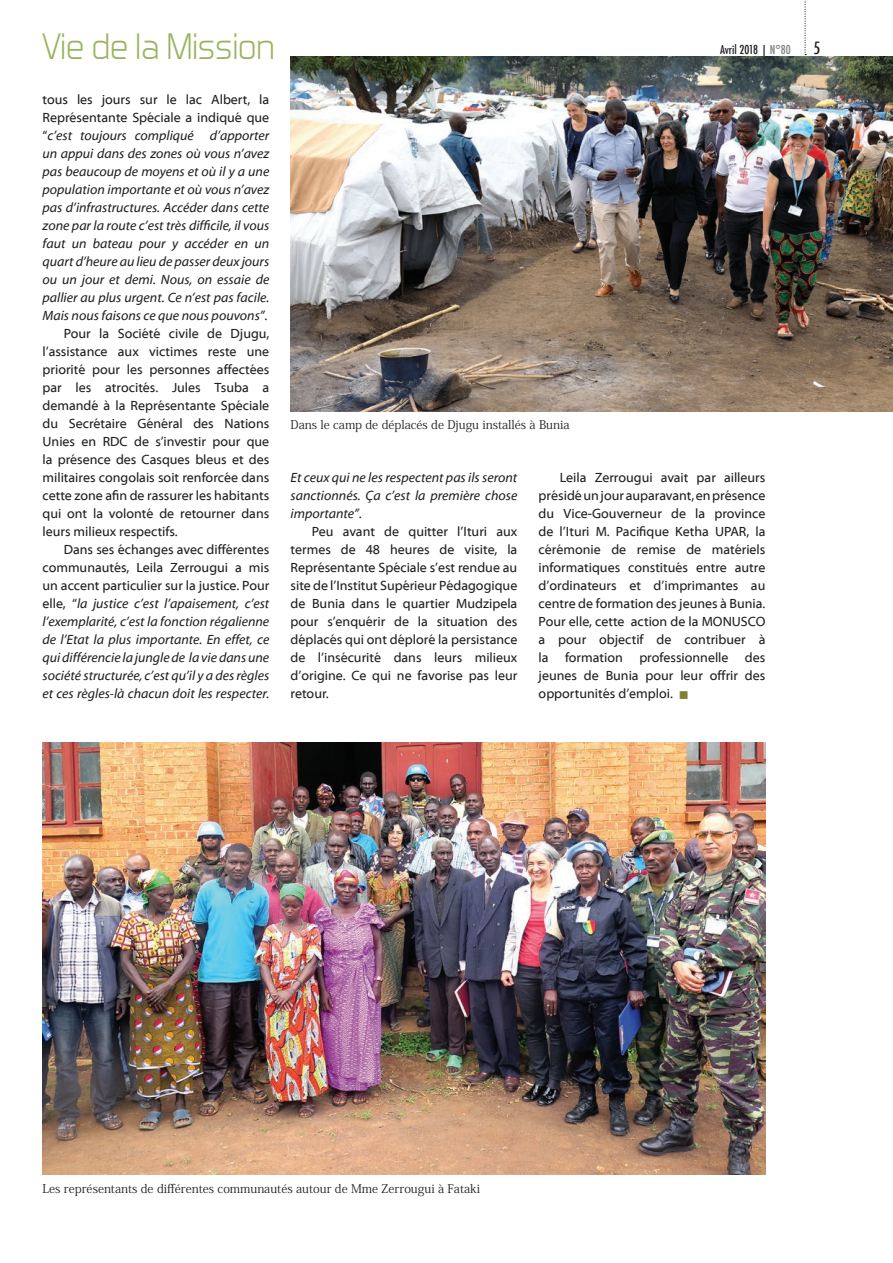
<style>
.page{position:relative;width:893px;height:1263px;background:#fff}
.page>*{position:absolute;margin:0;border:0;box-sizing:border-box;transform-origin:0 0}
.t1{font:300 37.5px "Aero Matics";color:#99b45f}
.t2{font:500 condensed 16.5px "Futura";color:#231f20}
.t3{font:13.5px/18px "Myriad Web Pro";color:#231f20;text-align:justify}
.t4{font:italic 13.5px/18px "Myriad Web Pro";color:#231f20;text-align:justify}
.t5{font:12px "Koz Min Pr 6 N";color:#231f20}
.t6{font:500 condensed 12px "Futura";color:#231f20}
.s1{color:#808285}
.s2{font-style:normal}
.s3{color:#7e8132}
</style>
<div class="page">
<svg style="left:804px;top:0;width:2px;height:55px"></svg>
<img style="left:291px;top:57px;width:602px;height:354px">
<img style="left:43px;top:743px;width:722px;height:432px">
<h1 class="t1" style="left:42px;top:24px;width:234px">Vie de la Mission</h1>
<p class="t6" style="left:720px;top:42px;width:72px">Avril 2018 | <span class="s1">N°80</span></p>
<p class="t2" style="left:814px;top:37px;width:8px">5</p>
<p class="t3" style="left:43px;top:91px;width:228px">tous les jours sur le lac Albert, la</p>
<p class="t3" style="left:43px;top:109px;width:228px">Représentante Spéciale a indiqué que</p>
<p class="t4" style="left:43px;top:127px;width:228px"><span class="s2">“</span>c’est toujours compliqué d’apporter</p>
<p class="t4" style="left:43px;top:145px;width:228px">un appui dans des zones où vous n’avez</p>
<p class="t4" style="left:43px;top:163px;width:228px">pas beaucoup de moyens et où il y a une</p>
<p class="t4" style="left:43px;top:181px;width:228px">population importante et où vous n’avez</p>
<p class="t4" style="left:43px;top:199px;width:228px">pas d’infrastructures. Accéder dans cette</p>
<p class="t4" style="left:43px;top:217px;width:228px">zone par la route c’est très difficile, il vous</p>
<p class="t4" style="left:43px;top:235px;width:228px">faut un bateau pour y accéder en un</p>
<p class="t4" style="left:43px;top:253px;width:228px">quart d’heure au lieu de passer deux jours</p>
<p class="t4" style="left:43px;top:271px;width:228px">ou un jour et demi. Nous, on essaie de</p>
<p class="t4" style="left:43px;top:289px;width:228px">pallier au plus urgent. Ce n’est pas facile.</p>
<p class="t4" style="left:43px;top:307px;width:226px">Mais nous faisons ce que nous pouvons”<span class="s2">.</span></p>
<p class="t3" style="left:64px;top:325px;width:207px">Pour la Société civile de Djugu,</p>
<p class="t3" style="left:43px;top:343px;width:228px">l’assistance aux victimes reste une</p>
<p class="t3" style="left:43px;top:361px;width:228px">priorité pour les personnes affectées</p>
<p class="t3" style="left:43px;top:379px;width:228px">par les atrocités. Jules Tsuba a</p>
<p class="t3" style="left:43px;top:397px;width:228px">demandé à la Représentante Spéciale</p>
<p class="t3" style="left:43px;top:415px;width:228px">du Secrétaire Général des Nations</p>
<p class="t3" style="left:43px;top:433px;width:228px">Unies en RDC de s’investir pour que</p>
<p class="t3" style="left:43px;top:451px;width:228px">la présence des Casques bleus et des</p>
<p class="t3" style="left:43px;top:468px;width:228px">militaires congolais soit renforcée dans</p>
<p class="t3" style="left:43px;top:486px;width:228px">cette zone afin de rassurer les habitants</p>
<p class="t3" style="left:43px;top:504px;width:228px">qui ont la volonté de retourner dans</p>
<p class="t3" style="left:43px;top:522px;width:137px">leurs milieux respectifs.</p>
<p class="t3" style="left:64px;top:540px;width:207px">Dans ses échanges avec différentes</p>
<p class="t3" style="left:43px;top:558px;width:228px">communautés, Leila Zerrougui a mis</p>
<p class="t3" style="left:43px;top:576px;width:228px">un accent particulier sur la justice. Pour</p>
<p class="t4" style="left:43px;top:594px;width:228px"><span class="s2">elle, “</span>la justice c’est l’apaisement, c’est</p>
<p class="t4" style="left:43px;top:612px;width:228px">l’exemplarité, c’est la fonction régalienne</p>
<p class="t4" style="left:43px;top:630px;width:228px">de l’Etat la plus importante. En effet, ce</p>
<p class="t4" style="left:43px;top:648px;width:228px">qui différencie la jungle de la vie dans une</p>
<p class="t4" style="left:43px;top:666px;width:228px">société structurée, c’est qu’il y a des règles</p>
<p class="t4" style="left:43px;top:684px;width:228px">et ces règles-là chacun doit les respecter.</p>
<p class="t5" style="left:291px;top:418px;width:280px">Dans le camp de déplacés de Djugu installés à Bunia</p>
<p class="t3" style="left:539px;top:469px;width:228px;text-indent:21px">Leila Zerrougui avait par ailleurs présidé un jour auparavant, en présence du Vice-Gouverneur de la province de l’Ituri M. Pacifique Ketha UPAR, la cérémonie de remise de matériels informatiques constitués entre autre d’ordinateurs et d’imprimantes au centre de formation des jeunes à Bunia.<br>Pour elle, cette action de la MONUSCO a pour objectif de contribuer à la formation professionnelle des jeunes de Bunia pour leur offrir des opportunités d’emploi. <span class="s3">■</span></p>
<p class="t4" style="left:291px;top:469px;width:228px">Et ceux qui ne les respectent pas ils seront sanctionnés. Ça c’est la première chose importante”<span class="s2">.</span></p>
<p class="t3" style="left:291px;top:523px;width:228px;text-indent:21px">Peu avant de quitter l’Ituri aux termes de 48 heures de visite, la Représentante Spéciale s’est rendue au site de l’Institut Supérieur Pédagogique de Bunia dans le quartier Mudzipela pour s’enquérir de la situation des déplacés qui ont déploré la persistance de l’insécurité dans leurs milieux d’origine. Ce qui ne favorise pas leur retour.</p>
<p class="t5" style="left:42px;top:1182px;width:439px">Les représentants de différentes communautés autour de Mme Zerrougui à Fataki</p>
</div>
